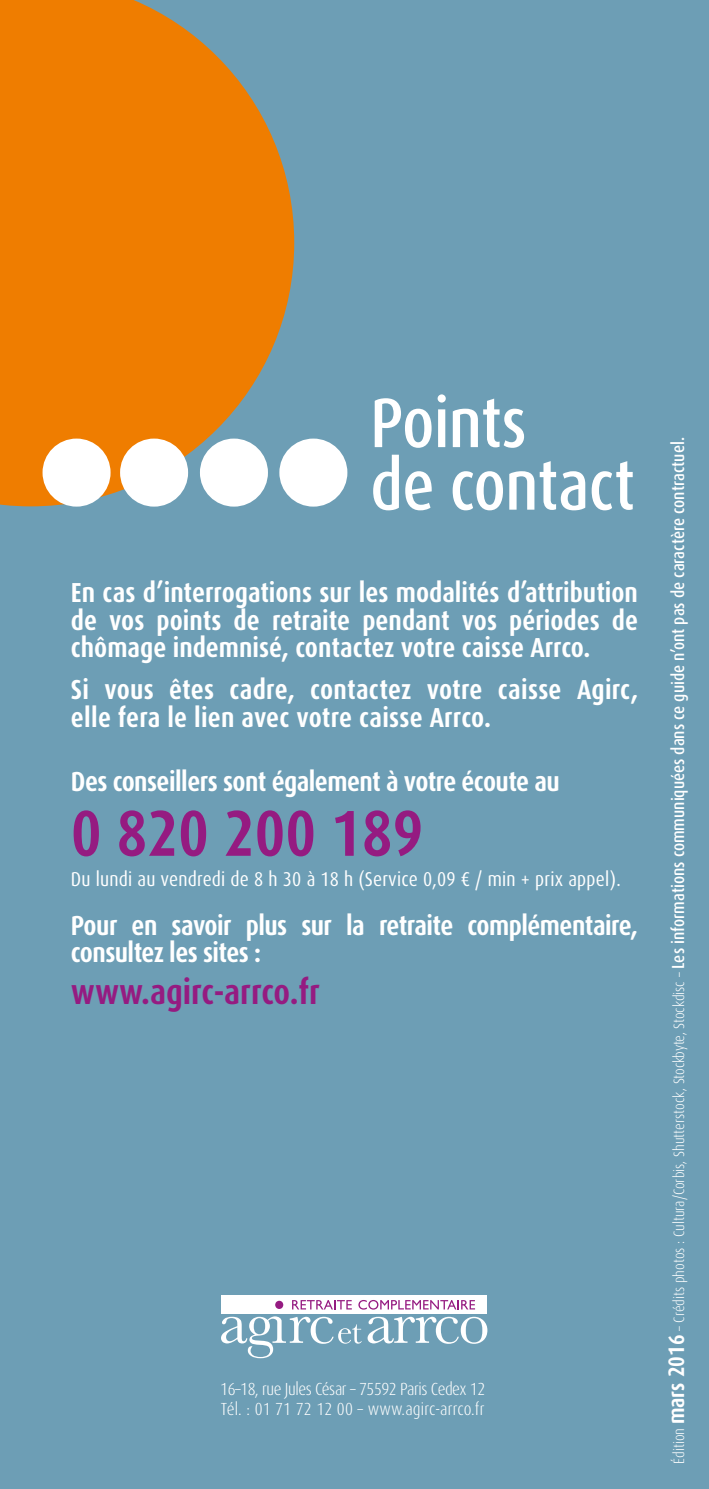
<style>
.page{position:relative;width:709px;height:1489px;background:#fff}
.page>*{position:absolute;margin:0;border:0;box-sizing:border-box;transform-origin:0 0}
.t1{font:500 condensed 70px/62.5px "Dax OT";color:#fff}
.t2{font:700 condensed 65px "Dax OT";color:#951b81}
.t3{font:700 condensed 35px "Dax OT";color:#951b81}
.t4{font:700 condensed 27.5px/27.5px "Dax OT";letter-spacing:-.005em;color:#fff}
.t5{font:condensed 20px "Dax OT";letter-spacing:.01em;color:#fff}
.t6{font:300 condensed 17.5px/20px "Dax OT";letter-spacing:-.025em;color:#fff}
.t7{font:300 condensed 15px "Dax OT";color:#fff}
.s1{font-weight:700;font-size:22.5px}
.s2{font-weight:500;font-size:17.5px}
</style>
<div class="page">
<div style="left:0;top:0;width:709px;height:1488px;background:#6d9eb5"></div>
<div style="left:221px;top:1295px;width:265px;height:18px;background:#fff"></div>
<svg style="left:275px;top:1300px;width:8px;height:8px"></svg>
<svg style="left:292px;top:1300px;width:60px;height:9px"></svg>
<svg style="left:358px;top:1300px;width:117px;height:9px"></svg>
<svg style="left:221px;top:1316px;width:266px;height:42px"></svg>
<svg style="left:0;top:0;width:294px;height:506px;fill:#ef7d00"></svg>
<div style="left:43px;top:438px;width:68px;height:68px;background:#fff;border-radius:50%"></div>
<div style="left:120px;top:438px;width:68px;height:68px;background:#fff;border-radius:50%"></div>
<div style="left:200px;top:438px;width:68px;height:68px;background:#fff;border-radius:50%"></div>
<div style="left:279px;top:438px;width:68px;height:68px;background:#fff;border-radius:50%"></div>
<h1 class="t1" style="left:370px;top:392px;width:266px">Points<br>de contact</h1>
<p class="t4" style="left:71px;top:579px;width:569px;text-align:justify">En cas d’interrogations sur les modalités d’attribution de vos points de retraite pendant vos périodes de chômage indemnisé, contactez votre caisse Arrco.</p>
<p class="t4" style="left:71px;top:676px;width:568px">Si vous êtes cadre, contactez votre caisse Agirc, elle fera le lien avec votre caisse Arrco.</p>
<p class="t4" style="left:71px;top:767px;width:490px">Des conseillers sont également à votre écoute au</p>
<h2 class="t2" style="left:71px;top:791px;width:354px">0 820 200 189</h2>
<p class="t5" style="left:71px;top:866px;width:551px">Du lundi au vendredi de 8 h 30 à 18 h (Service 0,09 € / min + prix appel).</p>
<p class="t4" style="left:71px;top:911px;width:568px">Pour en savoir plus sur la retraite complémentaire, consultez les sites :</p>
<p class="t3" style="left:71px;top:969px;width:251px">www.agirc-arrco.fr</p>
<p class="t6" style="left:220px;top:1378px;width:266px">16–18, rue Jules César – 75592 Paris Cedex 12<br>Tél. : 01 71 72 12 00 – www.agirc-arrco.fr</p>
<p class="t7" style="left:669px;top:1463px;width:1027px;rotate:-90deg">Édition <span class="s1">mars 2016</span> – Crédits photos : Cultura/Corbis, Shutterstock, Stockbyte, Stockdisc – <span class="s2">Les informations communiquées dans ce guide n’ont pas de caractère contractuel.</span></p>
</div>
